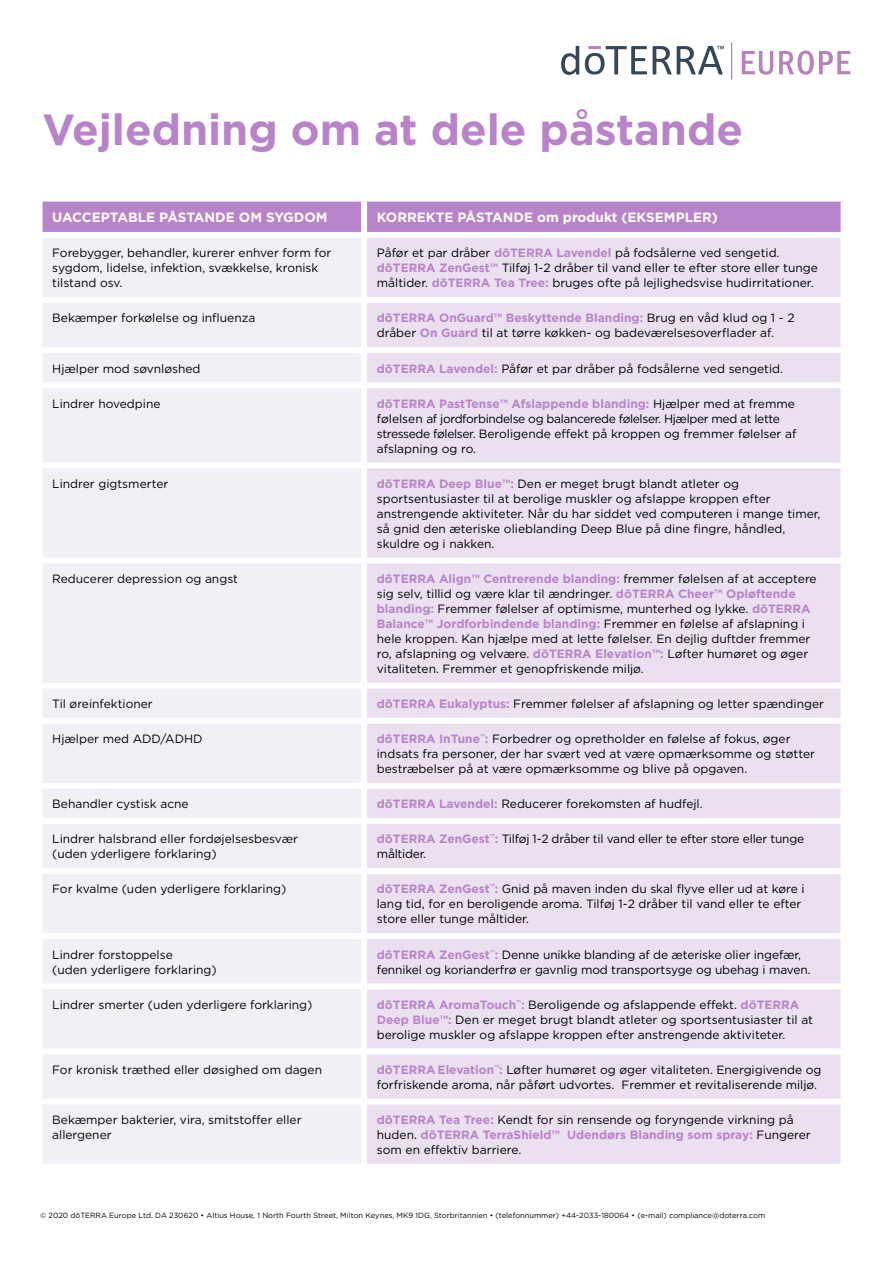
<style>
.page{position:relative;width:893px;height:1263px;background:#fff}
.page>*{position:absolute;margin:0;border:0;box-sizing:border-box;transform-origin:0 0}
.t1{font:700 43.5px "Gotham";color:#b983ca}
.t2{font:700 13.5px "Gotham";color:#fff}
.t3{font:12px/15px "Gotham";color:#000}
.t4{font:12px/15px "Gotham";letter-spacing:-.03em;color:#000}
.t5{font:12px/15px "Gotham";letter-spacing:-.02em;color:#000}
.t6{font:7.5px "Gotham";color:#000}
.s1{font-weight:700;color:#b983ca}
</style>
<div class="page">
<svg style="left:742px;top:51px;width:31px;height:24px"></svg>
<svg style="left:779px;top:51px;width:71px;height:24px"></svg>
<svg style="left:677px;top:46px;width:47px;height:29px"></svg>
<svg style="left:653px;top:46px;width:18px;height:29px"></svg>
<svg style="left:585px;top:46px;width:62px;height:29px"></svg>
<svg style="left:561px;top:46px;width:18px;height:29px"></svg>
<hr style="left:731px;top:43px;width:1px;height:37px;background:#b784ba">
<div style="left:43px;top:202px;width:798px;height:30px;background:#b983ca"></div>
<div style="left:43px;top:238px;width:318px;height:926px;background:#f3eff7"></div>
<div style="left:367px;top:238px;width:474px;height:926px;background:#eae0ef"></div>
<div style="left:361px;top:202px;width:6px;height:30px;background:#fff"></div>
<div style="left:37px;top:297px;width:327px;height:6px;background:#fff"></div>
<div style="left:364px;top:297px;width:483px;height:6px;background:#fff"></div>
<div style="left:37px;top:347px;width:327px;height:6px;background:#fff"></div>
<div style="left:364px;top:347px;width:483px;height:6px;background:#fff"></div>
<div style="left:37px;top:382px;width:327px;height:6px;background:#fff"></div>
<div style="left:364px;top:382px;width:483px;height:6px;background:#fff"></div>
<div style="left:37px;top:462px;width:327px;height:6px;background:#fff"></div>
<div style="left:364px;top:462px;width:483px;height:6px;background:#fff"></div>
<div style="left:37px;top:557px;width:327px;height:6px;background:#fff"></div>
<div style="left:364px;top:557px;width:483px;height:6px;background:#fff"></div>
<div style="left:37px;top:683px;width:327px;height:6px;background:#fff"></div>
<div style="left:364px;top:683px;width:483px;height:6px;background:#fff"></div>
<div style="left:37px;top:718px;width:327px;height:6px;background:#fff"></div>
<div style="left:364px;top:718px;width:483px;height:6px;background:#fff"></div>
<div style="left:37px;top:783px;width:327px;height:6px;background:#fff"></div>
<div style="left:364px;top:783px;width:483px;height:6px;background:#fff"></div>
<div style="left:37px;top:818px;width:327px;height:6px;background:#fff"></div>
<div style="left:364px;top:818px;width:483px;height:6px;background:#fff"></div>
<div style="left:37px;top:868px;width:327px;height:6px;background:#fff"></div>
<div style="left:364px;top:868px;width:483px;height:6px;background:#fff"></div>
<div style="left:37px;top:933px;width:327px;height:6px;background:#fff"></div>
<div style="left:364px;top:933px;width:483px;height:6px;background:#fff"></div>
<div style="left:37px;top:983px;width:327px;height:6px;background:#fff"></div>
<div style="left:364px;top:983px;width:483px;height:6px;background:#fff"></div>
<div style="left:37px;top:1048px;width:327px;height:6px;background:#fff"></div>
<div style="left:364px;top:1048px;width:483px;height:6px;background:#fff"></div>
<div style="left:37px;top:1098px;width:327px;height:6px;background:#fff"></div>
<div style="left:364px;top:1098px;width:483px;height:6px;background:#fff"></div>
<h1 class="t1" style="left:43px;top:101px;width:702px">Vejledning om at dele påstande</h1>
<p class="t2" style="left:52px;top:208px;width:277px">UACCEPTABLE PÅSTANDE OM SYGDOM</p>
<p class="t2" style="left:377px;top:208px;width:343px">KORREKTE PÅSTANDE om produkt (EKSEMPLER)</p>
<p class="t3" style="left:52px;top:245px;width:280px">Forebygger, behandler, kurerer enhver form for sygdom, lidelse, infektion, svækkelse, kronisk tilstand osv.</p>
<p class="t3" style="left:377px;top:245px;width:443px">Påfør et par dråber <span class="s1">dōTERRA Lavendel</span> på fodsålerne ved sengetid. <span class="s1">dōTERRA ZenGest™</span> Tilføj 1-2 dråber til vand eller te efter store eller tunge måltider. <span class="s1">dōTERRA Tea Tree:</span> bruges ofte på lejlighedsvise hudirritationer.</p>
<p class="t3" style="left:52px;top:310px;width:205px">Bekæmper forkølelse og influenza</p>
<p class="t3" style="left:377px;top:310px;width:419px"><span class="s1">dōTERRA OnGuard™ Beskyttende Blanding:</span> Brug en våd klud og 1 - 2 dråber <span class="s1">On Guard</span> til at tørre køkken- og badeværelsesoverflader af.</p>
<p class="t3" style="left:52px;top:360px;width:150px">Hjælper mod søvnløshed</p>
<p class="t3" style="left:377px;top:360px;width:408px"><span class="s1">dōTERRA Lavendel:</span> Påfør et par dråber på fodsålerne ved sengetid.</p>
<p class="t3" style="left:52px;top:396px;width:110px">Lindrer hovedpine</p>
<p class="t4" style="left:377px;top:396px;width:421px"><span class="s1">dōTERRA PastTense™ Afslappende blanding:</span> Hjælper med at fremme følelsen af jordforbindelse og balancerede følelser. Hjælper med at lette stressede følelser. Beroligende effekt på kroppen og fremmer følelser af afslapning og ro.</p>
<p class="t3" style="left:52px;top:476px;width:118px">Lindrer gigtsmerter</p>
<p class="t3" style="left:377px;top:476px;width:445px"><span class="s1">dōTERRA Deep Blue™:</span> Den er meget brugt blandt atleter og sportsentusiaster til at berolige muskler og afslappe kroppen efter anstrengende aktiviteter. Når du har siddet ved computeren i mange timer, så gnid den æteriske olieblanding Deep Blue på dine fingre, håndled, skuldre og i nakken.</p>
<p class="t3" style="left:52px;top:571px;width:187px">Reducerer depression og angst</p>
<p class="t3" style="left:377px;top:571px;width:441px"><span class="s1">dōTERRA Align™ Centrerende blanding:</span> fremmer følelsen af at acceptere sig selv, tillid og være klar til ændringer. <span class="s1">dōTERRA Cheer™ Opløftende blanding:</span> Fremmer følelser af optimisme, munterhed og lykke. <span class="s1">dōTERRA Balance™ Jordforbindende blanding:</span> Fremmer en følelse af afslapning i hele kroppen. Kan hjælpe med at lette følelser. En dejlig duftder fremmer ro, afslapning og velvære. <span class="s1">dōTERRA Elevation™:</span> Løfter humøret og øger vitaliteten. Fremmer et genopfriskende miljø.</p>
<p class="t3" style="left:52px;top:696px;width:102px">Til øreinfektioner</p>
<p class="t3" style="left:377px;top:696px;width:449px"><span class="s1">dōTERRA Eukalyptus:</span> Fremmer følelser af afslapning og letter spændinger</p>
<p class="t3" style="left:52px;top:731px;width:152px">Hjælper med ADD/ADHD</p>
<p class="t3" style="left:377px;top:731px;width:440px"><span class="s1">dōTERRA InTune</span><sup>™</sup><span class="s1">:</span> Forbedrer og opretholder en følelse af fokus, øger indsats fra personer, der har svært ved at være opmærksomme og støtter bestræbelser på at være opmærksomme og blive på opgaven.</p>
<p class="t3" style="left:52px;top:796px;width:138px">Behandler cystisk acne</p>
<p class="t3" style="left:377px;top:796px;width:327px"><span class="s1">dōTERRA Lavendel:</span> Reducerer forekomsten af hudfejl.</p>
<p class="t3" style="left:52px;top:831px;width:247px">Lindrer halsbrand eller fordøjelsesbesvær (uden yderligere forklaring)</p>
<p class="t5" style="left:377px;top:831px;width:429px"><span class="s1">dōTERRA ZenGest</span><sup>™</sup><span class="s1">:</span> Tilføj 1-2 dråber til vand eller te efter store eller tunge måltider.</p>
<p class="t3" style="left:52px;top:881px;width:235px">For kvalme (uden yderligere forklaring)</p>
<p class="t3" style="left:377px;top:881px;width:429px"><span class="s1">dōTERRA ZenGest</span><sup>™</sup><span class="s1">:</span> Gnid på maven inden du skal flyve eller ud at køre i lang tid, for en beroligende aroma. Tilføj 1-2 dråber til vand eller te efter store eller tunge måltider.</p>
<p class="t3" style="left:52px;top:946px;width:166px">Lindrer forstoppelse<br>(uden yderligere forklaring)</p>
<p class="t3" style="left:377px;top:946px;width:435px"><span class="s1">dōTERRA ZenGest</span><sup>™</sup><span class="s1">:</span> Denne unikke blanding af de æteriske olier ingefær, fennikel og korianderfrø er gavnlig mod transportsyge og ubehag i maven.</p>
<p class="t3" style="left:52px;top:997px;width:262px">Lindrer smerter (uden yderligere forklaring)</p>
<p class="t3" style="left:377px;top:997px;width:438px"><span class="s1">dōTERRA AromaTouch</span><sup>™</sup><span class="s1">:</span> Beroligende og afslappende effekt. <span class="s1">dōTERRA<br>Deep Blue™:</span> Den er meget brugt blandt atleter og sportsentusiaster til at berolige muskler og afslappe kroppen efter anstrengende aktiviteter.</p>
<p class="t3" style="left:52px;top:1062px;width:271px">For kronisk træthed eller døsighed om dagen</p>
<p class="t3" style="left:377px;top:1062px;width:446px"><span class="s1">dōTERRA Elevation</span><sup>™</sup><span class="s1">:</span> Løfter humøret og øger vitaliteten. Energigivende og forfriskende aroma, når påført udvortes. Fremmer et revitaliserende miljø.</p>
<p class="t3" style="left:52px;top:1112px;width:251px">Bekæmper bakterier, vira, smitstoffer eller allergener</p>
<p class="t3" style="left:377px;top:1112px;width:435px"><span class="s1">dōTERRA Tea Tree:</span> Kendt for sin rensende og foryngende virkning på huden. <span class="s1">dōTERRA TerraShield™ Udendørs Blanding som spray:</span> Fungerer som en effektiv barriere.</p>
<p class="t6" style="left:40px;top:1210px;width:727px">© 2020 dōTERRA Europe Ltd. DA 230620 • Altius House, 1 North Fourth Street, Milton Keynes, MK9 1DG, Storbritannien • (telefonnummer) +44-2033-180064 • (e-mail) compliance@doterra.com</p>
</div>
